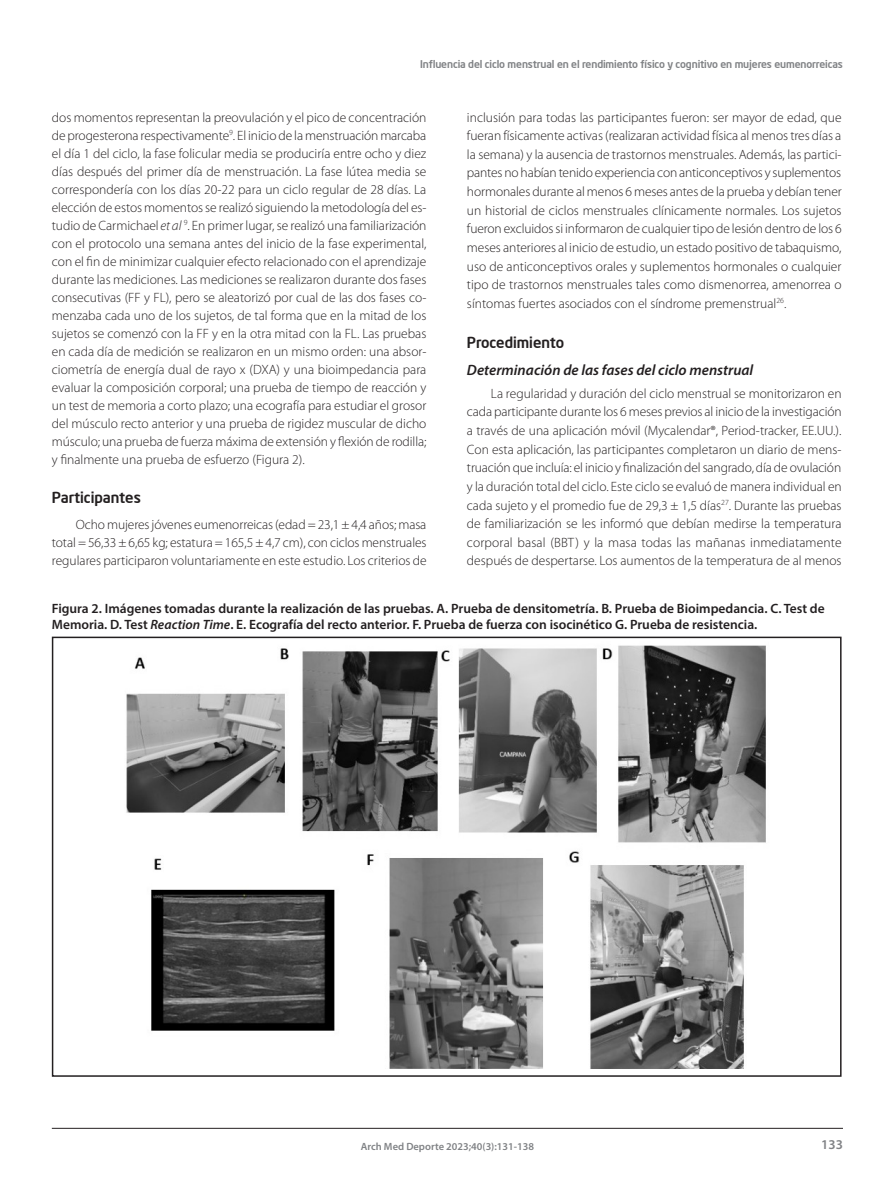
<style>
.page{position:relative;width:893px;height:1191px;background:#fff}
.page>*{position:absolute;margin:0;border:0;box-sizing:border-box;transform-origin:0 0}
.Subtítulo_3{font:italic 600 15px "Myriad Pro";color:#231f20}
.Subtítulo_2{font:500 15px "Neo Sans Intel";color:#231f20}
.C__de_texto{font:300 13.5px/18px "Myriad Pro";color:#231f20;text-align:justify}
.Titol_Tabla{font:600 13.5px/16.2px "Myriad Pro";color:#231f20}
.t1{font:600 13.5px "Myriad Pro";color:#808285}
.t2{font:500 10.5px "Neo Sans Intel";letter-spacing:-.01em;color:#808285}
.t3{font:600 10.5px "Myriad Pro";color:#808285}
.s1{font-style:italic}
</style>
<div class="page">
<hr style="left:52px;top:1128px;width:791px;height:1px;background:#231f20">
<img style="left:126px;top:645px;width:640px;height:423px">
<div style="left:52px;top:636px;width:789px;height:441px;border:2px solid #231f20"></div>
<p class="t2" style="left:420px;top:57px;width:424px">Influencia del ciclo menstrual en el rendimiento físico y cognitivo en mujeres eumenorreicas</p>
<p class="C__de_texto" style="left:467px;top:108px;width:376px;line-height:18.6px">inclusión para todas las participantes fueron: ser mayor de edad, que fueran físicamente activas (realizaran actividad física al menos tres días a la semana) y la ausencia de trastornos menstruales. Además, las partici&shy;pantes no habían tenido experiencia con anticonceptivos y suplementos hormonales durante al menos 6 meses antes de la prueba y debían tener un historial de ciclos menstruales clínicamente normales. Los sujetos fueron excluidos si informaron de cualquier tipo de lesión dentro de los 6 meses anteriores al inicio de estudio, un estado positivo de tabaquismo, uso de anticonceptivos orales y suplementos hormonales o cualquier tipo de trastornos menstruales tales como dismenorrea, amenorrea o síntomas fuertes asociados con el síndrome premenstrual<sup>26</sup>.</p>
<p class="Subtítulo_2" style="left:467px;top:333px;width:99px">Procedimiento</p>
<p class="Subtítulo_3" style="left:467px;top:360px;width:288px">Determinación de las fases del ciclo menstrual</p>
<p class="C__de_texto" style="left:467px;top:384px;width:376px;line-height:18.6px;text-indent:24px">La regularidad y duración del ciclo menstrual se monitorizaron en cada participante durante los 6 meses previos al inicio de la investigación a través de una aplicación móvil (Mycalendar®, Period-tracker, EE.UU.).<br>Con esta aplicación, las participantes completaron un diario de mens&shy;truación que incluía: el inicio y finalización del sangrado, día de ovulación y la duración total del ciclo. Este ciclo se evaluó de manera individual en cada sujeto y el promedio fue de 29,3 ± 1,5 días<sup>27</sup>. Durante las pruebas de familiarización se les informó que debían medirse la temperatura corporal basal (BBT) y la masa todas las mañanas inmediatamente después de despertarse. Los aumentos de la temperatura de al menos</p>
<p class="Titol_Tabla" style="left:52px;top:600px;width:774px">Figura 2. Imágenes tomadas durante la realización de las pruebas. A. Prueba de densitometría. B. Prueba de Bioimpedancia. C. Test de<br>Memoria. D. Test <span class="s1">Reaction Time</span>. E. Ecografía del recto anterior. F. Prueba de fuerza con isocinético G. Prueba de resistencia.</p>
<p class="C__de_texto" style="left:52px;top:108px;width:376px">dos momentos representan la preovulación y el pico de concentración de progesterona respectivamente<sup>9</sup>. El inicio de la menstruación marcaba el día 1 del ciclo, la fase folicular media se produciría entre ocho y diez días después del primer día de menstruación. La fase lútea media se correspondería con los días 20-22 para un ciclo regular de 28 días. La elección de estos momentos se realizó siguiendo la metodología del es&shy;tudio de Carmichael <span class="s1">et al</span> <sup>9</sup>. En primer lugar, se realizó una familiarización con el protocolo una semana antes del inicio de la fase experimental, con el fin de minimizar cualquier efecto relacionado con el aprendizaje durante las mediciones. Las mediciones se realizaron durante dos fases consecutivas (FF y FL), pero se aleatorizó por cual de las dos fases co&shy;menzaba cada uno de los sujetos, de tal forma que en la mitad de los sujetos se comenzó con la FF y en la otra mitad con la FL. Las pruebas en cada día de medición se realizaron en un mismo orden: una absor&shy;ciometría de energía dual de rayo x (DXA) y una bioimpedancia para evaluar la composición corporal; una prueba de tiempo de reacción y un test de memoria a corto plazo; una ecografía para estudiar el grosor del músculo recto anterior y una prueba de rigidez muscular de dicho músculo; una prueba de fuerza máxima de extensión y flexión de rodilla; y finalmente una prueba de esfuerzo (Figura 2).</p>
<p class="Subtítulo_2" style="left:52px;top:488px;width:90px">Participantes</p>
<p class="C__de_texto" style="left:52px;top:516px;width:376px;text-indent:24px">Ocho mujeres jóvenes eumenorreicas (edad = 23,1 ± 4,4 años; masa total = 56,33 ± 6,65 kg; estatura = 165,5 ± 4,7 cm), con ciclos menstruales regulares participaron voluntariamente en este estudio. Los criterios de</p>
<p class="t3" style="left:361px;top:1139px;width:175px">Arch Med Deporte 2023;40(3):131-138</p>
<p class="t1" style="left:821px;top:1136px;width:23px">133</p>
</div>
